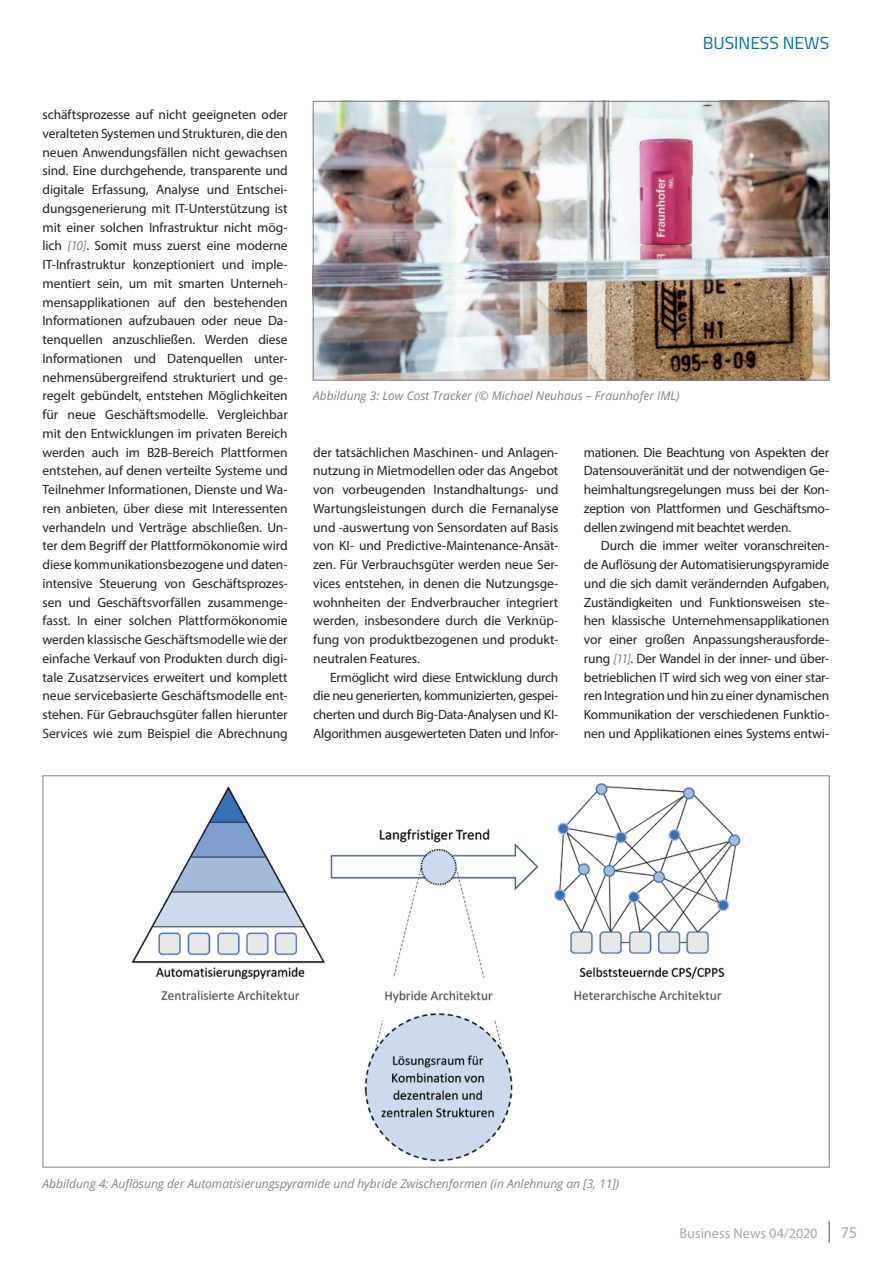
<style>
.page{position:relative;width:893px;height:1263px;background:#fff}
.page>*{position:absolute;margin:0;border:0;box-sizing:border-box;transform-origin:0 0}
.t1{font:17.55px "Titillium";color:#0071a1}
.t2{font:16.5px "Myriad Pro";color:#a8a9ad}
.t3{font:14.25px "Myriad Pro";color:#a8a9ad}
.t4{font:13.5px/18.8px "Myriad Pro";letter-spacing:-.015em;color:#231f20;text-align:justify}
.t5{font:italic 12px "Open Sans";color:#808285}
.s1{font-style:italic;color:#808285}
</style>
<div class="page">
<svg style="left:829px;top:1221px;width:1px;height:21px"></svg>
<img style="left:315px;top:103px;width:512px;height:275px">
<div style="left:313px;top:101px;width:516px;height:279px;border:1px solid #808285"></div>
<img style="left:131px;top:783px;width:610px;height:379px">
<p class="t4" style="left:43px;top:105px;width:247px">schäftsprozesse auf nicht geeigneten oder veralteten Systemen und Strukturen, die den neuen Anwendungsfällen nicht gewachsen sind. Eine durchgehende, transparente und digitale Erfassung, Analyse und Entschei&shy;dungsgenerierung mit IT-Unterstützung ist mit einer solchen Infrastruktur nicht mög&shy;lich <span class="s1">[10]</span>. Somit muss zuerst eine moderne IT-Infrastruktur konzeptioniert und imple&shy;mentiert sein, um mit smarten Unterneh&shy;mensapplikationen auf den bestehenden Informationen aufzubauen oder neue Da&shy;tenquellen anzuschließen. Werden diese Informationen und Datenquellen unter&shy;nehmensübergreifend strukturiert und ge&shy;regelt gebündelt, entstehen Möglichkeiten für neue Geschäftsmodelle. Vergleichbar mit den Entwicklungen im privaten Bereich werden auch im B2B-Bereich Plattformen entstehen, auf denen verteilte Systeme und Teilnehmer Informationen, Dienste und Wa&shy;ren anbieten, über diese mit Interessenten verhandeln und Verträge abschließen. Un&shy;ter dem Begriff der Plattformökonomie wird diese kommunikationsbezogene und daten&shy;intensive Steuerung von Geschäftsprozes&shy;sen und Geschäftsvorfällen zusammenge&shy;fasst. In einer solchen Plattformökonomie werden klassische Geschäftsmodelle wie der einfache Verkauf von Produkten durch digi&shy;tale Zusatzservices erweitert und komplett neue servicebasierte Geschäftsmodelle ent&shy;stehen. Für Gebrauchsgüter fallen hierunter Services wie zum Beispiel die Abrechnung</p>
<p class="t1" style="left:703px;top:30px;width:128px">BUSINESS NEWS</p>
<p class="t5" style="left:313px;top:388px;width:368px">Abbildung 3: Low Cost Tracker (© Michael Neuhaus – Fraunhofer IML)</p>
<p class="t4" style="left:313px;top:442px;width:247px">der tatsächlichen Maschinen- und Anlagen&shy;nutzung in Mietmodellen oder das Angebot von vorbeugenden Instandhaltungs- und Wartungsleistungen durch die Fernanalyse und -auswertung von Sensordaten auf Basis von KI- und Predictive-Maintenance-Ansät&shy;zen. Für Verbrauchsgüter werden neue Ser&shy;vices entstehen, in denen die Nutzungsge&shy;wohnheiten der Endverbraucher integriert werden, insbesondere durch die Verknüp&shy;fung von produktbezogenen und produkt&shy;neutralen Features.</p>
<p class="t4" style="left:313px;top:668px;width:247px;text-indent:17px">Ermöglicht wird diese Entwicklung durch die neu generierten, kommunizierten, gespei&shy;cherten und durch Big-Data-Analysen und KI-Algorithmen ausgewerteten Daten und Infor-</p>
<p class="t4" style="left:584px;top:443px;width:247px">mationen. Die Beachtung von Aspekten der Datensouveränität und der notwendigen Ge&shy;heimhaltungsregelungen muss bei der Kon&shy;zeption von Plattformen und Geschäftsmo&shy;dellen zwingend mit beachtet werden.</p>
<p class="t4" style="left:584px;top:536px;width:247px;text-indent:17px">Durch die immer weiter voranschreiten&shy;de Auflösung der Automatisierungspyramide und die sich damit verändernden Aufgaben, Zuständigkeiten und Funktionsweisen ste&shy;hen klassische Unternehmensapplikationen vor einer großen Anpassungsherausforde&shy;rung <span class="s1">[11]</span>. Der Wandel in der inner- und über&shy;betrieblichen IT wird sich weg von einer star&shy;ren Integration und hin zu einer dynamischen Kommunikation der verschiedenen Funktio&shy;nen und Applikationen eines Systems entwi-</p>
<p class="t5" style="left:43px;top:1175px;width:578px">Abbildung 4: Auflösung der Automatisierungspyramide und hybride Zwischenformen (in Anlehnung an [3, 11])</p>
<p class="t3" style="left:679px;top:1224px;width:140px">Business News 04/2020</p>
<p class="t2" style="left:841px;top:1222px;width:18px">75</p>
</div>
